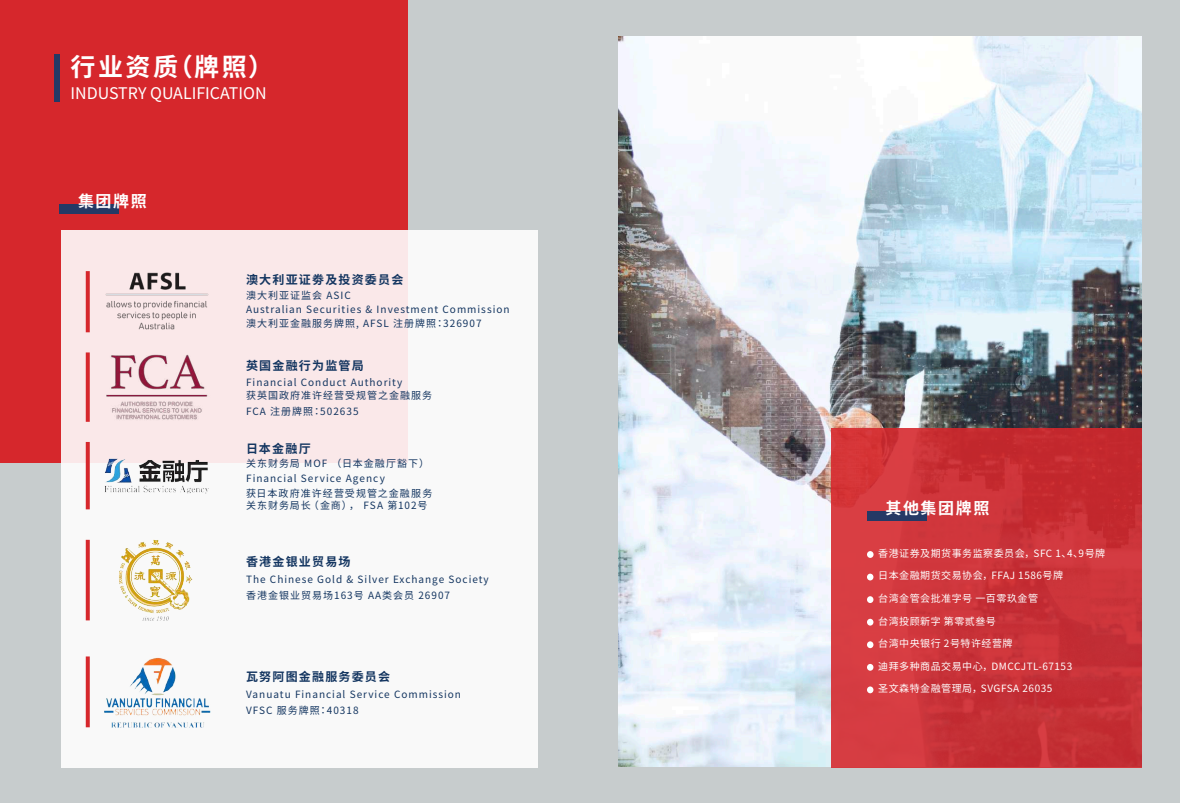
<style>
.page{position:relative;width:1180px;height:803px;background:#fff}
.page>*{position:absolute;margin:0;border:0;box-sizing:border-box;transform-origin:0 0}
.t1{font:700 25px "Noto Sans CJ Ktc";letter-spacing:.1em;color:#fff}
.t2{font:16px "Noto Sans CJ Ktc";color:#fff}
.t3{font:700 16px "Noto Sans CJ Ktc";letter-spacing:.1em;color:#fff}
.t4{font:700 12px "Noto Sans CJ Ktc";letter-spacing:.1em;color:#133560}
.t5{font:10px/13.5px "Noto Sans CJ Ktc";letter-spacing:.1em;color:#133560}
.t6{font:10px "Noto Sans CJ Ktc";letter-spacing:.05em;color:#fff}
</style>
<div class="page">
<div style="left:0;top:0;width:1179px;height:802px;background:#c7cccd"></div>
<div style="left:0;top:0;width:407px;height:462px;background:#d6272c"></div>
<div style="left:61px;top:230px;width:476px;height:537px;background:linear-gradient(to right,#f9efef,#f9f8f8)"></div>
<div style="left:54px;top:54px;width:6px;height:48px;background:#253965"></div>
<img style="left:618px;top:37px;width:523px;height:728px">
<div style="left:60px;top:205px;width:59px;height:9px;background:#253965"></div>
<img style="left:103px;top:268px;width:107px;height:64px">
<svg style="left:86px;top:271px;width:4px;height:61px"></svg>
<img style="left:103px;top:352px;width:107px;height:69px">
<svg style="left:86px;top:352px;width:4px;height:69px"></svg>
<svg style="left:86px;top:442px;width:4px;height:67px"></svg>
<svg style="left:86px;top:656px;width:4px;height:71px"></svg>
<img style="left:112px;top:535px;width:89px;height:89px">
<svg style="left:86px;top:539px;width:4px;height:81px"></svg>
<div style="left:831px;top:428px;width:310px;height:339px;background:linear-gradient(to right,#d63c41,#c22b31)"></div>
<div style="left:866px;top:511px;width:60px;height:9px;background:#253965"></div>
<svg style="left:866px;top:551px;width:7px;height:6px"></svg>
<svg style="left:866px;top:573px;width:7px;height:7px"></svg>
<svg style="left:866px;top:596px;width:7px;height:6px"></svg>
<svg style="left:866px;top:618px;width:7px;height:7px"></svg>
<svg style="left:866px;top:641px;width:7px;height:7px"></svg>
<svg style="left:866px;top:663px;width:7px;height:7px"></svg>
<svg style="left:866px;top:686px;width:7px;height:7px"></svg>
<img style="left:103px;top:456px;width:107px;height:38px">
<img style="left:103px;top:656px;width:107px;height:71px">
<h1 class="t1" style="left:70px;top:53px;width:204px">行业资质（牌照）</h1>
<h2 class="t2" style="left:70px;top:84px;width:197px">INDUSTRY QUALIFICATION</h2>
<h2 class="t3" style="left:78px;top:192px;width:70px">集团牌照</h2>
<p class="t4" style="left:246px;top:273px;width:159px">澳大利亚证劵及投资委员会</p>
<p class="t5" style="left:246px;top:303px;width:265px">Australian Securities &amp; Investment Commission澳大利亚金融服务牌照, AFSL 注册牌照：326907</p>
<p class="t5" style="left:246px;top:288px;width:106px">澳大利亚证监会 ASIC</p>
<p class="t4" style="left:246px;top:358px;width:119px">英国金融行为监管局</p>
<p class="t5" style="left:246px;top:375px;width:158px">Financial Conduct Authority</p>
<p class="t5" style="left:246px;top:404px;width:114px">FCA 注册牌照：502635</p>
<p class="t5" style="left:246px;top:388px;width:188px">获英国政府准许经营受规管之金融服务</p>
<p class="t4" style="left:246px;top:441px;width:66px">日本金融厅</p>
<p class="t5" style="left:246px;top:472px;width:140px">Financial Service Agency</p>
<p class="t5" style="left:246px;top:499px;width:183px">关东财务局长（金商）， FSA 第102号</p>
<p class="t5" style="left:246px;top:457px;width:184px">关东财务局 MOF （日本金融厅豁下）</p>
<p class="t5" style="left:246px;top:486px;width:188px">获日本政府准许经营受规管之金融服务</p>
<p class="t4" style="left:246px;top:554px;width:106px">香港金银业贸易场</p>
<p class="t5" style="left:246px;top:571px;width:244px;line-height:15.6px">The Chinese Gold &amp; Silver Exchange Society香港金银业贸易场163号 AA类会员 26907</p>
<p class="t4" style="left:246px;top:669px;width:145px">瓦努阿图金融服务委员会</p>
<p class="t5" style="left:246px;top:686px;width:216px;line-height:15.5px">Vanuatu Financial Service Commission<br>VFSC 服务牌照：40318</p>
<h2 class="t3" style="left:885px;top:498px;width:105px">其他集团牌照</h2>
<p class="t6" style="left:878px;top:547px;width:228px">香港证券及期货事务监察委员会，SFC 1、4、9号牌</p>
<p class="t6" style="left:878px;top:570px;width:186px">日本金融期货交易协会，FFAJ 1586号牌</p>
<p class="t6" style="left:878px;top:592px;width:161px">台湾金管会批准字号 一百零玖金管</p>
<p class="t6" style="left:878px;top:615px;width:119px">台湾投顾新字 第零贰叄号</p>
<p class="t6" style="left:878px;top:637px;width:136px">台湾中央银行 2号特许经营牌</p>
<p class="t6" style="left:878px;top:660px;width:195px">迪拜多种商品交易中心，DMCCJTL-67153</p>
<p class="t6" style="left:878px;top:682px;width:176px">圣文森特金融管理局，SVGFSA 26035</p>
</div>
